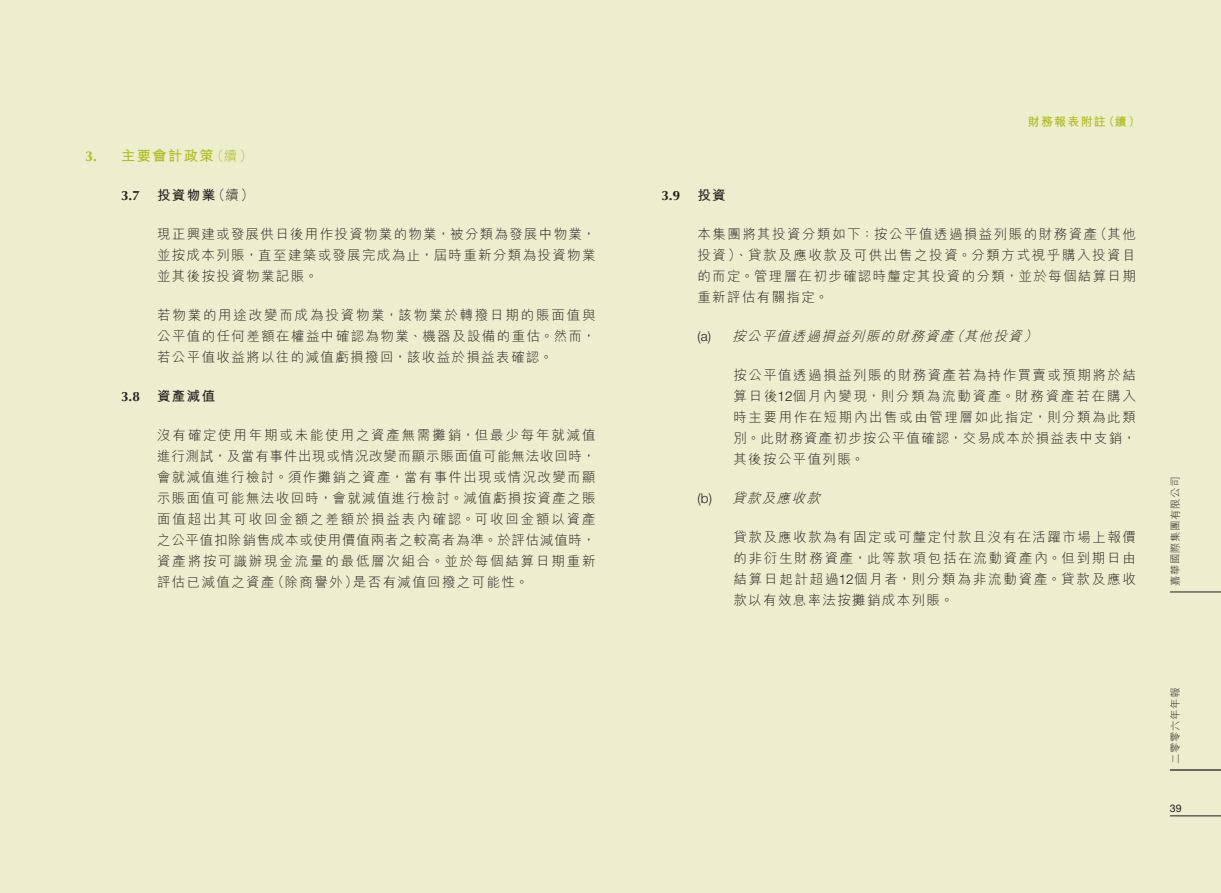
<style>
.page{position:relative;width:1221px;height:893px;background:#fff}
.page>*{position:absolute;margin:0;border:0;box-sizing:border-box;transform-origin:0 0}
.t1{font:14.25px "M Hei HK Bold E Ten B5 H";letter-spacing:.1em;color:#b0bb1d}
.t2{font:13.5px/21px "M Hei HK Light E Ten B5 H";letter-spacing:.1em;color:#231f20;text-align:justify}
.t3{font:italic 13.5px "M Hei HK Light E Ten B5 H";color:#231f20}
.t4{font:13.5px "M Hei HK Bold E Ten B5 H";letter-spacing:.1em;color:#231f20}
.t5{font:700 13.5px "Optima LT Std";color:#231f20}
.t6{font:12px "M Hei HK Bold E Ten B5 H";letter-spacing:.1em;color:#b0bb1d}
.t7{font:10.5px "M Hei HK Light E Ten B5 H";letter-spacing:.05em;color:#231f20}
.t8{font:10.5px "Helvetica Neue LT Std";color:#231f20}
.s1{font-family:"Optima LT Std";font-weight:700}
.s2{font-family:"M Hei HK Light E Ten B5 H";font-size:13.5px}
.s3{font-family:"M Hei HK Light E Ten B5 H"}
.s4{font-family:"Helvetica Neue LT Std";font-weight:300;font-style:normal}
.s5{font-family:"Helvetica Neue LT Std";font-weight:300}
</style>
<div class="page">
<div style="left:0;top:0;width:1220px;height:893px;background:#eceece"></div>
<hr style="left:1169px;top:592px;width:51px;height:1px;background:#231f20">
<hr style="left:1169px;top:815px;width:51px;height:1px;background:#231f20">
<hr style="left:1169px;top:769px;width:51px;height:2px;background:#231f20">
<p class="t1" style="left:85px;top:151px;width:169px"><span class="s1">3.</span> 主要會計政策<span class="s2">（續）</span></p>
<p class="t5" style="left:121px;top:189px;width:20px">3.7</p>
<p class="t4" style="left:157px;top:190px;width:98px">投資物業<span class="s3">（續）</span></p>
<p class="t2" style="left:157px;top:225px;width:440px">現正興建或發展供日後用作投資物業的物業，被分類為發展中物業，並按成本列賬，直至建築或發展完成為止，屆時重新分類為投資物業並其後按投資物業記賬。</p>
<p class="t2" style="left:157px;top:306px;width:440px">若物業的用途改變而成為投資物業，該物業於轉撥日期的賬面值與公平值的任何差額在權益中確認為物業、機器及設備的重估。然而，若公平值收益將以往的減值虧損撥回，該收益於損益表確認。</p>
<p class="t5" style="left:121px;top:390px;width:20px">3.8</p>
<p class="t4" style="left:157px;top:391px;width:60px">資產減值</p>
<p class="t2" style="left:157px;top:426px;width:440px">沒有確定使用年期或未能使用之資產無需攤銷，但最少每年就減值進行測試，及當有事件出現或情況改變而顯示賬面值可能無法收回時，會就減值進行檢討。須作攤銷之資產，當有事件出現或情況改變而顯示賬面值可能無法收回時，會就減值進行檢討。減值虧損按資產之賬面值超出其可收回金額之差額於損益表內確認。可收回金額以資產之公平值扣除銷售成本或使用價值兩者之較高者為準。於評估減值時，資產將按可識辦現金流量的最低層次組合。並於每個結算日期重新評估已減值之資產（除商譽外）是否有減值回撥之可能性。</p>
<p class="t6" style="left:1027px;top:117px;width:114px">財務報表附註（續）</p>
<p class="t5" style="left:661px;top:189px;width:20px">3.9</p>
<p class="t4" style="left:697px;top:190px;width:30px">投資</p>
<p class="t2" style="left:697px;top:225px;width:440px">本集團將其投資分類如下：按公平值透過損益列賬的財務資產（其他投資）、貸款及應收款及可供出售之投資。分類方式視乎購入投資目的而定。管理層在初步確認時釐定其投資的分類，並於每個結算日期重新評估有關指定。</p>
<p class="t3" style="left:697px;top:331px;width:345px"><span class="s4">( a )</span> 按公平值透過損益列賬的財務資產（其他投資）</p>
<p class="t2" style="left:733px;top:366px;width:404px">按公平值透過損益列賬的財務資產若為持作買賣或預期將於結算日後<span class="s5">12</span>個月內變現，則分類為流動資產。財務資產若在購入時主要用作在短期內出售或由管理層如此指定，則分類為此類別。此財務資產初步按公平值確認，交易成本於損益表中支銷，其後按公平值列賬。</p>
<p class="t3" style="left:697px;top:493px;width:128px"><span class="s4">( b )</span> 貸款及應收款</p>
<p class="t2" style="left:733px;top:528px;width:404px">貸款及應收款為有固定或可釐定付款且沒有在活躍市場上報價的非衍生財務資產，此等款項包括在流動資產內。但到期日由結算日起計超過<span class="s5">12</span>個月者，則分類為非流動資產。貸款及應收款以有效息率法按攤銷成本列賬。</p>
<p class="t7" style="left:1171px;top:586px;width:111px;rotate:-90deg">嘉華國際集團有限公司</p>
<p class="t7" style="left:1171px;top:764px;width:78px;rotate:-90deg">二零零六年年報</p>
<p class="t8" style="left:1169px;top:802px;width:13px">39</p>
</div>
